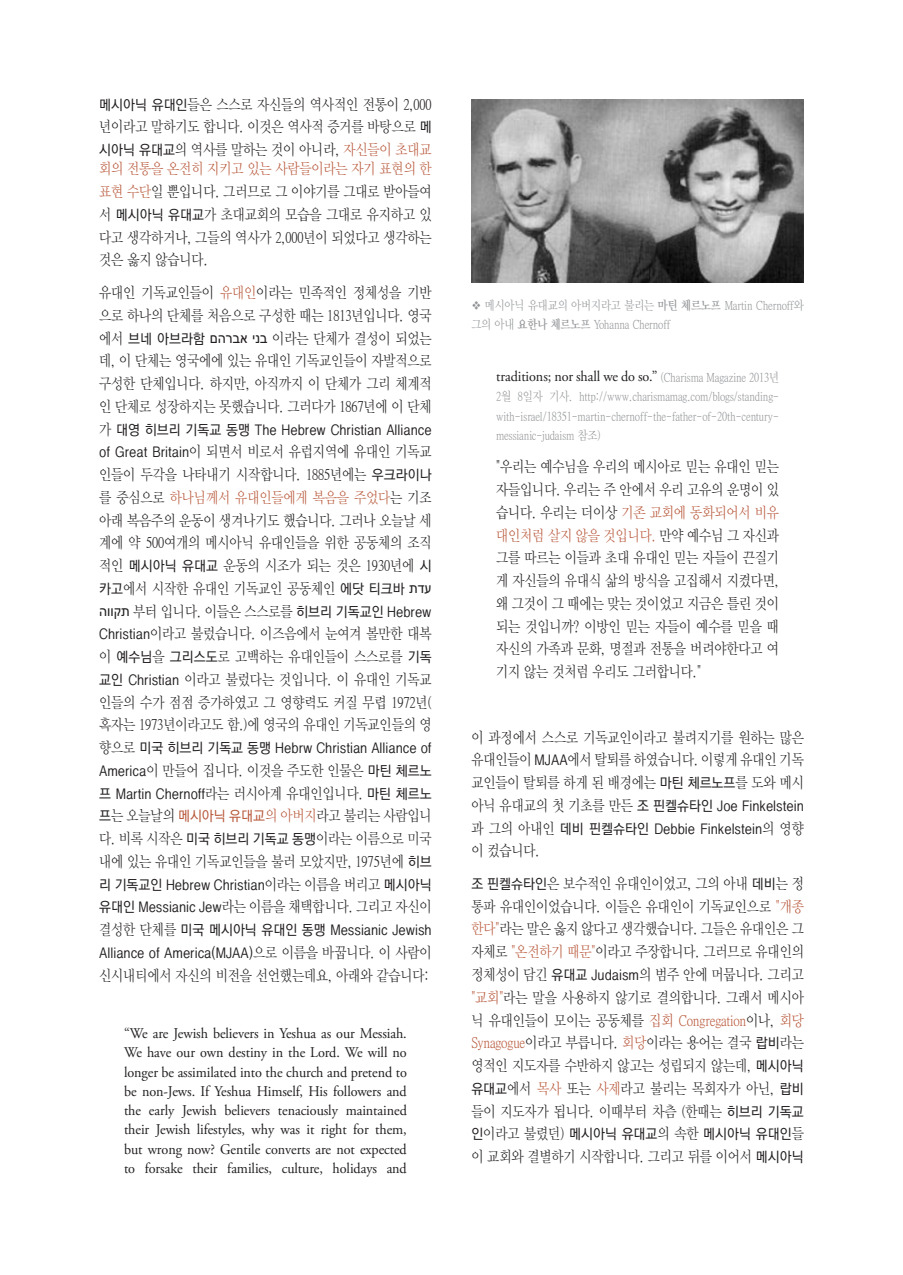
<style>
.page{position:relative;width:903px;height:1275px;background:#fff}
.page>*{position:absolute;margin:0;border:0;box-sizing:border-box;transform-origin:0 0}
.t1{font:14.88px/22.8px "Y Mj O520";color:#231f20;text-align:justify;scale:.9 1}
.t2{font:14.88px/19.2px "Adobe Garamond Pro";letter-spacing:-.005em;color:#231f20;text-align:justify;scale:.95 1}
.t3{font:14px/22.8px "YGO530";color:#231f20;scale:.95 1}
.t4{font:12.25px/19.2px "Y Mj O520";color:#939598;text-align:justify;scale:.9 1}
.s1{font-family:"YGO530";font-size:14px}
.s2{color:#b95a3d}
.s3{font-family:"Arial Hebrew"}
.s4{font-family:"Y Mj O520";font-size:14.88px}
.s5{font-family:"YGO530";font-size:14px;color:#b95a3d}
.s6{font-family:"Y Mj O540"}
.s7{font-family:"Y Mj O520";font-size:12.25px;color:#939598}
</style>
<div class="page">
<img style="left:471px;top:99px;width:333px;height:183px">
<p class="t1" style="left:99px;top:93px;width:371px"><span class="s1">메시아닉 유대인</span>들은 스스로 자신들의 역사적인 전통이 2,000 년이라고 말하기도 합니다. 이것은 역사적 증거를 바탕으로 <span class="s1">메 시아닉 유대교</span>의 역사를 말하는 것이 아니라, <span class="s2">자신들이 초대교</span></p>
<p class="t1" style="left:99px;top:158px;width:371px"><span class="s2">회의 전통을 온전히 지키고 있는 사람들이라는 자기 표현의 한 표현 수단</span>일 뿐입니다. 그러므로 그 이야기를 그대로 받아들여 서 <span class="s1">메시아닉 유대교</span>가 초대교회의 모습을 그대로 유지하고 있 다고 생각하거나, 그들의 역사가 2,000년이 되었다고 생각하는 것은 옳지 않습니다.</p>
<p class="t1" style="left:99px;top:281px;width:371px">유대인 기독교인들이 <span class="s2">유대인</span>이라는 민족적인 정체성을 기반 으로 하나의 단체를 처음으로 구성한 때는 1813년입니다. 영국 에서 <span class="s1">브네 아브라함</span> <span class="s3">אברהם בני</span> 이라는 단체가 결성이 되었는 데, 이 단체는 영국에에 있는 유대인 기독교인들이 자발적으로 구성한 단체입니다. 하지만, 아직까지 이 단체가 그리 체계적 인 단체로 성장하지는 못했습니다. 그러다가 1867년에 이 단체</p>
<p class="t3" style="left:99px;top:419px;width:351px"><span class="s4">가</span> 대영 히브리 기독교 동맹 The Hebrew Christian Alliance</p>
<p class="t1" style="left:99px;top:441px;width:371px"><span class="s1">of Great Britain</span>이 되면서 비로서 유럽지역에 유대인 기독교 인들이 두각을 나타내기 시작합니다. 1885년에는 <span class="s1">우크라이나 </span>를 중심으로 <span class="s2">하나님께서 유대인들에게 복음을 주었다</span>는 기조 아래 복음주의 운동이 생겨나기도 했습니다. 그러나 오늘날 세 계에 약 500여개의 메시아닉 유대인들을 위한 공동체의 조직 적인 <span class="s1">메시아닉 유대교</span> 운동의 시조가 되는 것은 1930년에 <span class="s1">시 카고</span>에서 시작한 유대인 기독교인 공동체인 <span class="s1">에닷 티크바</span> <span class="s3">עדת<br>תקו וה</span> 부터 입니다. 이들은 스스로를 <span class="s1">히브리 기독교인 Hebrew Christian</span>이라고 불렀습니다. 이즈음에서 눈여겨 볼만한 대복 이 <span class="s1">예수님</span>을 <span class="s1">그리스도</span>로 고백하는 유대인들이 스스로를 <span class="s1">기독 교인 Christian</span> 이라고 불렀다는 것입니다. 이 유대인 기독교 인들의 수가 점점 증가하였고 그 영향력도 커질 무렵 1972년( 혹자는 1973년이라고도 함.)에 영국의 유대인 기독교인들의 영</p>
<p class="t3" style="left:99px;top:737px;width:351px"><span class="s4">향으로</span> 미국 히브리 기독교 동맹 Hebrw Christian Alliance of</p>
<p class="t1" style="left:99px;top:759px;width:371px"><span class="s1">America</span>이 만들어 집니다. 이것을 주도한 인물은 <span class="s1">마틴 체르노</span></p>
<p class="t3" style="left:99px;top:783px;width:351px">프 Martin Chernoff<span class="s4">라는 러시아계 유대인입니다.</span> 마틴 체르노</p>
<p class="t1" style="left:99px;top:805px;width:371px"><span class="s1">프</span>는 오늘날의 <span class="s5">메시아닉 유대교</span><span class="s2">의 아버지</span>라고 불리는 사람입니 다. 비록 시작은 <span class="s1">미국 히브리 기독교 동맹</span>이라는 이름으로 미국 내에 있는 유대인 기독교인들을 불러 모았지만, 1975년에 <span class="s1">히브</span></p>
<p class="t3" style="left:99px;top:874px;width:351px">리 기독교인 Hebrew Christian<span class="s4">이라는 이름을 버리고</span> 메시아닉</p>
<p class="t1" style="left:99px;top:896px;width:371px"><span class="s1">유대인 Messianic Jew</span>라는 이름을 채택합니다. 그리고 자신이</p>
<p class="t3" style="left:99px;top:919px;width:351px"><span class="s4">결성한 단체를</span> 미국 메시아닉 유대인 동맹 Messianic Jewish<br>Alliance of America(MJAA)<span class="s4">으로 이름을 바꿉니다. 이 사람이</span></p>
<p class="t1" style="left:99px;top:964px;width:367px">신시내티에서 자신의 비전을 선언했는데요, 아래와 같습니다:</p>
<p class="t2" style="left:124px;top:1024px;width:299px">“We are Jewish believers in Yeshua as our Messiah.<br>We have our own destiny in the Lord. We will no longer be assimilated into the church and pretend to be non-Jews. If Yeshua Himself, His followers and the early Jewish believers tenaciously maintained their Jewish lifestyles, why was it right for them, but wrong now? Gentile converts are not expected to forsake their families, culture, holidays and</p>
<p class="t4" style="left:471px;top:296px;width:371px">❖ 메시아닉 유대교의 아버지라고 불리는 <span class="s6">마틴 체르노프</span> Martin Chernoff와 그의 아내 <span class="s6">요한나 체르노프</span> Yohanna Chernoff</p>
<p class="t2" style="left:496px;top:367px;width:299px">traditions; nor shall we do so.” <span class="s7">(Charisma Magazine 2013년</span></p>
<p class="t4" style="left:496px;top:387px;width:316px">2월 8일자 기사. http://www.charismamag.com/blogs/standing&shy;with-israel/18351-martin-chernoff-the-father-of-20th-century&shy;messianic-judaism 참조)</p>
<p class="t1" style="left:496px;top:456px;width:316px">"우리는 예수님을 우리의 메시아로 믿는 유대인 믿는 자들입니다. 우리는 주 안에서 우리 고유의 운명이 있 습니다. 우리는 더이상 <span class="s2">기존 교회에 동화되어서 비유 대인처럼 살지 않을 것입니다.</span> 만약 예수님 그 자신과 그를 따르는 이들과 초대 유대인 믿는 자들이 끈질기 게 자신들의 유대식 삶의 방식을 고집해서 지켰다면, 왜 그것이 그 때에는 맞는 것이었고 지금은 틀린 것이 되는 것입니까? 이방인 믿는 자들이 예수를 믿을 때 자신의 가족과 문화, 명절과 전통을 버려야한다고 여 기지 않는 것처럼 우리도 그러합니다."</p>
<p class="t1" style="left:471px;top:726px;width:371px">이 과정에서 스스로 기독교인이라고 불려지기를 원하는 많은 유대인들이 <span class="s1">MJAA</span>에서 탈퇴를 하였습니다. 이렇게 유대인 기독 교인들이 탈퇴를 하게 된 배경에는 <span class="s1">마틴 체르노프</span>를 도와 메시</p>
<p class="t3" style="left:471px;top:795px;width:351px"><span class="s4">아닉 유대교의 첫 기초를 만든</span> 조 핀켈슈타인 Joe Finkelstein <span class="s4">과 그의 아내인</span> 데비 핀켈슈타인 Debbie Finkelstein<span class="s4">의 영향</span></p>
<p class="t1" style="left:471px;top:840px;width:77px">이 컸습니다.</p>
<p class="t1" style="left:471px;top:872px;width:371px"><span class="s1">조 핀켈슈타인</span>은 보수적인 유대인이었고, 그의 아내 <span class="s1">데비</span>는 정 통파 유대인이었습니다. 이들은 유대인이 기독교인으로 <span class="s2">"개종 한다"</span>라는 말은 옳지 않다고 생각했습니다. 그들은 유대인은 그 자체로 <span class="s2">"온전하기 때문"</span>이라고 주장합니다. 그러므로 유대인의 정체성이 담긴 <span class="s1">유대교 Judaism</span>의 범주 안에 머뭅니다. 그리고 <span class="s2">"교회"</span>라는 말을 사용하지 않기로 결의합니다. 그래서 메시아 닉 유대인들이 모이는 공동체를 <span class="s2">집회 Congregation</span>이나, <span class="s2">회당 Synagogue</span>이라고 부릅니다. <span class="s2">회당</span>이라는 용어는 결국 <span class="s1">랍비</span>라는 영적인 지도자를 수반하지 않고는 성립되지 않는데, <span class="s1">메시아닉 유대교</span>에서 <span class="s2">목사</span> 또는 <span class="s2">사제</span>라고 불리는 목회자가 아닌, <span class="s1">랍비 </span>들이 지도자가 됩니다. 이때부터 차츰 (한때는 <span class="s1">히브리 기독교</span></p>
<p class="t3" style="left:471px;top:1123px;width:351px">인<span class="s4">이라고 불렸던)</span> 메시아닉 유대교<span class="s4">의 속한</span> 메시아닉 유대인<span class="s4">들</span></p>
<p class="t1" style="left:471px;top:1145px;width:371px">이 교회와 결별하기 시작합니다. 그리고 뒤를 이어서 <span class="s1">메시아닉</span></p>
</div>
